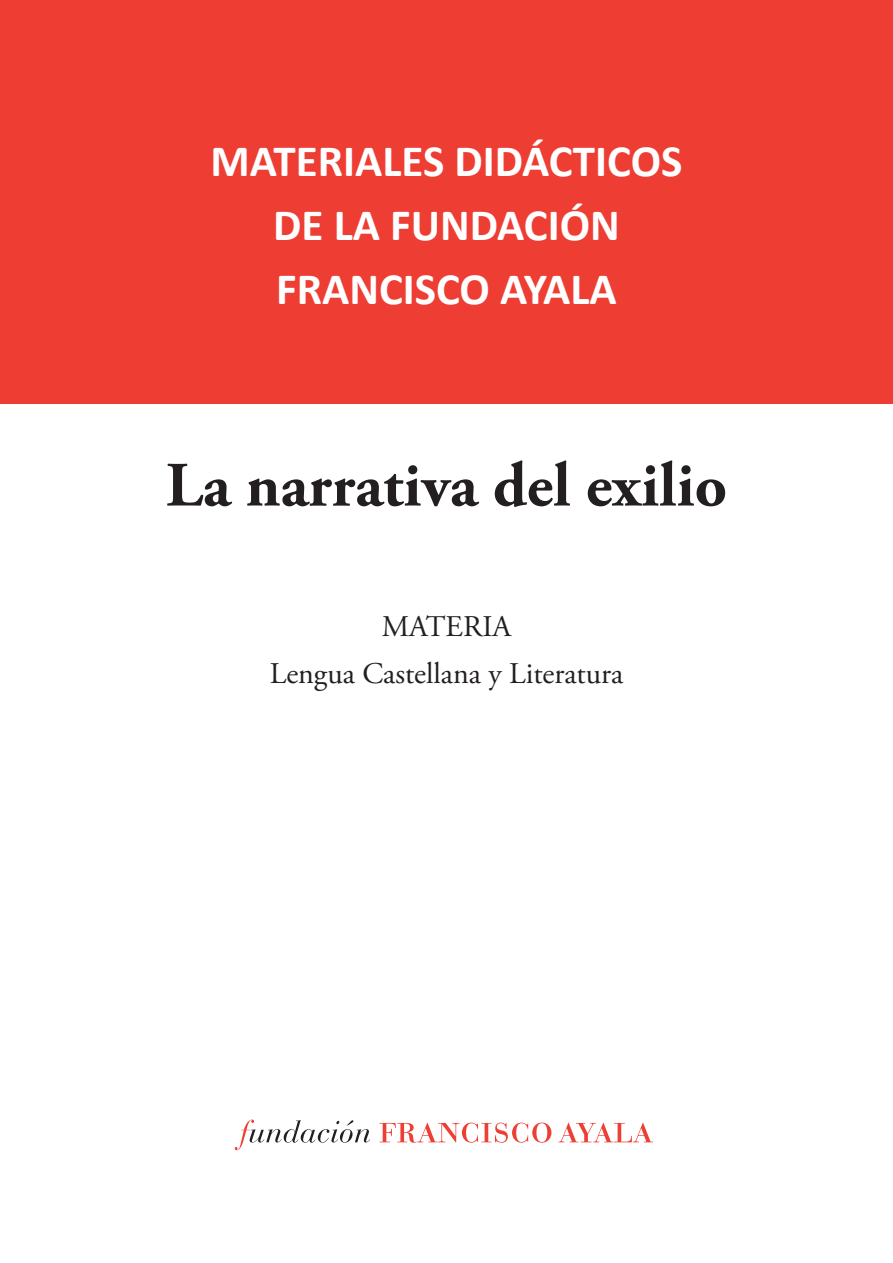
<style>
.page{position:relative;width:893px;height:1263px;background:#fff}
.page>*{position:absolute;margin:0;border:0;box-sizing:border-box;transform-origin:0 0}
.t1{font:700 63px "Adobe Garamond Pro";color:#231f20}
.t2{font:700 45px "Calibri";color:#fff}
.t3{font:30px "Adobe Garamond Pro";color:#231f20}
</style>
<div class="page">
<div style="left:0;top:0;width:893px;height:404px;background:#ee3e34"></div>
<svg style="left:380px;top:1122px;width:273px;height:21px"></svg>
<svg style="left:235px;top:1119px;width:135px;height:31px"></svg>
<p class="t2" style="left:211px;top:133px;width:473px">MATERIALES DIDÁCTICOS</p>
<p class="t2" style="left:273px;top:196px;width:348px">DE LA FUNDACIÓN</p>
<p class="t2" style="left:276px;top:260px;width:342px">FRANCISCO AYALA</p>
<p class="t1" style="left:166px;top:449px;width:563px">La narrativa del exilio</p>
<p class="t3" style="left:382px;top:609px;width:131px">MATERIA</p>
<p class="t3" style="left:270px;top:655px;width:355px">Lengua Castellana y Literatura</p>
</div>
